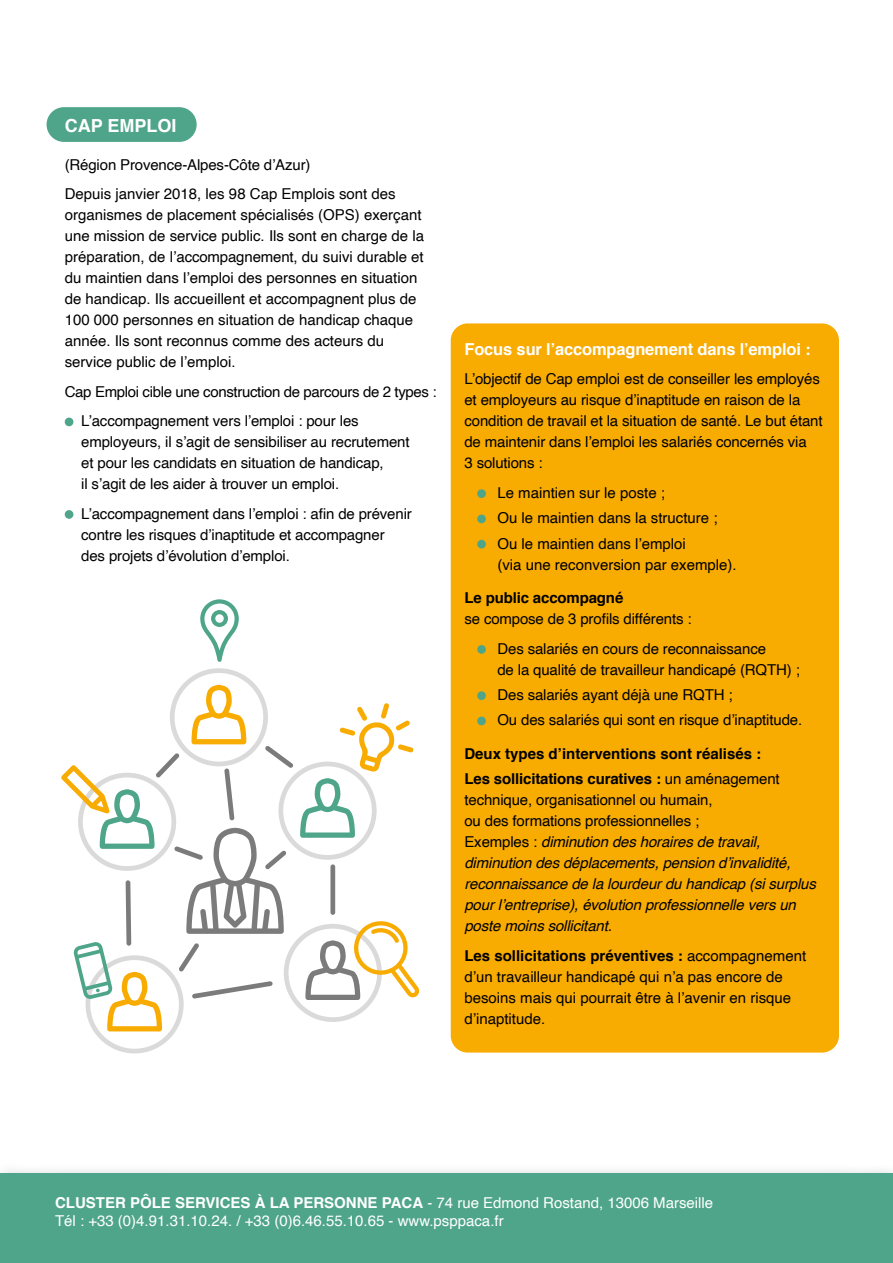
<style>
.page{position:relative;width:893px;height:1263px;background:#fff}
.page>*{position:absolute;margin:0;border:0;box-sizing:border-box;transform-origin:0 0}
.t1{font:700 18px "Helvetica";color:#fff}
.t2{font:700 16.5px "Helvetica";letter-spacing:-.01em;color:#fff}
.t3{font:15px/21px "Helvetica";letter-spacing:-.01em;color:#000}
.t4{font:italic 15px/21px "Helvetica";letter-spacing:-.01em;color:#000}
.t5{font:15px/18px "Helvetica";color:#fff}
.t6{font:700 15px/25.2px "Helvetica";letter-spacing:-.01em;color:#000}
.s1{font-weight:400}
.s2{font-style:normal}
.s3{font-weight:700}
</style>
<div class="page">
<div style="left:47px;top:107px;width:150px;height:35px;background:#4fa589;border-radius:17px"></div>
<div style="left:65px;top:418px;width:8px;height:8px;background:#4fa589;border-radius:50%"></div>
<div style="left:65px;top:510px;width:8px;height:9px;background:#4fa589;border-radius:50%"></div>
<div style="left:451px;top:323px;width:388px;height:729px;background:#f8ab00;border-radius:17px"></div>
<div style="left:477px;top:489px;width:9px;height:9px;background:#4fa589;border-radius:50%"></div>
<div style="left:477px;top:514px;width:9px;height:9px;background:#4fa589;border-radius:50%"></div>
<div style="left:477px;top:540px;width:9px;height:8px;background:#4fa589;border-radius:50%"></div>
<div style="left:477px;top:645px;width:9px;height:9px;background:#4fa589;border-radius:50%"></div>
<div style="left:477px;top:691px;width:9px;height:9px;background:#4fa589;border-radius:50%"></div>
<div style="left:477px;top:717px;width:9px;height:8px;background:#4fa589;border-radius:50%"></div>
<svg style="left:200px;top:599px;width:39px;height:63px"></svg>
<svg style="left:61px;top:668px;width:359px;height:385px"></svg>
<div style="left:0;top:1163px;width:893px;height:100px;background:#000;opacity:.25"></div>
<div style="left:0;top:1174px;width:893px;height:89px;background:#4fa589"></div>
<p class="t1" style="left:65px;top:111px;width:113px">CAP EMPLOI</p>
<p class="t3" style="left:65px;top:150px;width:332px;line-height:29.5px">(Région Provence-Alpes-Côte d’Azur)<br>Depuis janvier 2018, les 98 Cap Emplois sont des</p>
<p class="t3" style="left:65px;top:205px;width:361px">organismes de placement spécialisés (OPS) exerçant une mission de service public. Ils sont en charge de la préparation, de l’accompagnement, du suivi durable et du maintien dans l’emploi des personnes en situation de handicap. Ils accueillent et accompagnent plus de 100 000 personnes en situation de handicap chaque année. Ils sont reconnus comme des acteurs du service public de l’emploi.</p>
<p class="t3" style="left:81px;top:377px;width:357px;line-height:29.5px;text-indent:-17px">Cap Emploi cible une construction de parcours de 2 types :<br>L’accompagnement vers l’emploi : pour les</p>
<p class="t3" style="left:81px;top:432px;width:330px">employeurs, il s’agit de sensibiliser au recrutement et pour les candidats en situation de handicap,<br>il s’agit de les aider à trouver un emploi.</p>
<p class="t3" style="left:81px;top:503px;width:332px">L’accompagnement dans l’emploi : afin de prévenir contre les risques d’inaptitude et accompagner des projets d’évolution d’emploi.</p>
<p class="t2" style="left:464px;top:336px;width:348px">Focus sur l’accompagnement dans l’emploi :</p>
<p class="t3" style="left:464px;top:369px;width:360px">L’objectif de Cap emploi est de conseiller les employés et employeurs au risque d’inaptitude en raison de la condition de travail et la situation de santé. Le but étant de maintenir dans l’emploi les salariés concernés via<br>3 solutions :</p>
<p class="t3" style="left:497px;top:481px;width:222px;line-height:25.2px">Le maintien sur le poste ;<br>Ou le maintien dans la structure ;<br>Ou le maintien dans l’emploi</p>
<p class="t3" style="left:497px;top:554px;width:241px">(via une reconversion par exemple).</p>
<p class="t6" style="left:464px;top:585px;width:160px">Le public accompagné</p>
<p class="t3" style="left:497px;top:605px;width:270px;line-height:29.5px;text-indent:-33px">se compose de 3 profils différents :<br>Des salariés en cours de reconnaissance</p>
<p class="t3" style="left:497px;top:657px;width:306px;line-height:25.2px">de la qualité de travailleur handicapé (RQTH) ;<br>Des salariés ayant déjà une RQTH ;<br>Ou des salariés qui sont en risque d’inaptitude.</p>
<p class="t6" style="left:464px;top:741px;width:317px">Deux types d’interventions sont réalisés :<br>Les sollicitations curatives : <span class="s1">un aménagement</span></p>
<p class="t4" style="left:464px;top:790px;width:353px"><span class="s2">technique, organisationnel ou humain,<br>ou des formations professionnelles ;<br>Exemples :</span> diminution des horaires de travail, diminution des déplacements, pension d’invalidité, reconnaissance de la lourdeur du handicap (si surplus pour l’entreprise), évolution professionnelle vers un poste moins sollicitant.</p>
<p class="t3" style="left:464px;top:945px;width:343px"><span class="s3">Les sollicitations préventives :</span> accompagnement d’un travailleur handicapé qui n’a pas encore de besoins mais qui pourrait être à l’avenir en risque d’inaptitude.</p>
<p class="t5" style="left:55px;top:1194px;width:660px"><span class="s3">CLUSTER PÔLE SERVICES À LA PERSONNE PACA</span> - 74 rue Edmond Rostand, 13006 Marseille<br>Tél : +33 (0)4.91.31.10.24. / +33 (0)6.46.55.10.65 - www.psppaca.fr</p>
</div>
